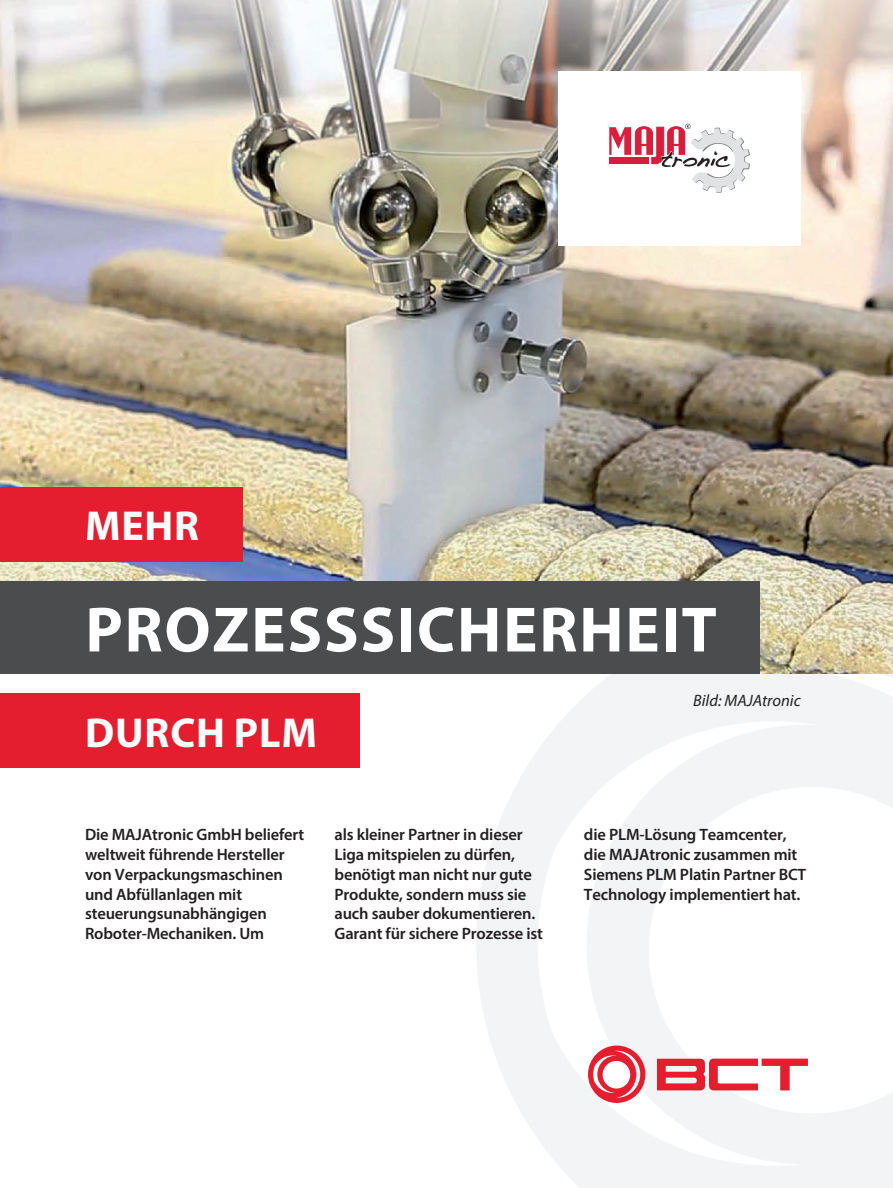
<style>
.page{position:relative;width:893px;height:1188px;background:#fff}
.page>*{position:absolute;margin:0;border:0;box-sizing:border-box;transform-origin:0 0}
.t1{font:700 64.5px "Myriad Pro";letter-spacing:.025em;color:#fff}
.t2{font:700 42px "Myriad Pro";letter-spacing:.02em;color:#fff}
.t3{font:600 16.5px/19.8px "Myriad Pro";letter-spacing:-.01em;color:#231f20}
.t4{font:italic 16.5px "Myriad Pro";color:#231f20}
</style>
<div class="page">
<svg style="left:477px;top:674px;width:416px;height:514px"></svg>
<img style="left:0;top:0;width:893px;height:674px">
<div style="left:0;top:488px;width:242px;height:74px;background:#e41d2f"></div>
<div style="left:0;top:694px;width:360px;height:74px;background:#e41d2f"></div>
<div style="left:0;top:582px;width:760px;height:92px;background:#4b4c4d"></div>
<svg style="left:588px;top:1046px;width:57px;height:57px"></svg>
<svg style="left:657px;top:1059px;width:151px;height:31px"></svg>
<div style="left:558px;top:71px;width:243px;height:174px;background:#fff"></div>
<svg style="left:609px;top:124px;width:141px;height:69px"></svg>
<h2 class="t2" style="left:85px;top:499px;width:115px">MEHR</h2>
<h1 class="t1" style="left:85px;top:588px;width:633px">PROZESSSICHERHEIT</h1>
<h2 class="t2" style="left:85px;top:705px;width:233px">DURCH PLM</h2>
<p class="t4" style="left:693px;top:691px;width:109px">Bild: MAJAtronic</p>
<p class="t3" style="left:85px;top:824px;width:221px">Die MAJAtronic GmbH beliefert weltweit führende Hersteller von Verpackungsmaschinen und Abfüllanlagen mit steuerungsunabhängigen<br>Roboter-Mechaniken. Um</p>
<p class="t3" style="left:334px;top:824px;width:210px">als kleiner Partner in dieser<br>Liga mitspielen zu dürfen, benötigt man nicht nur gute<br>Produkte, sondern muss sie auch sauber dokumentieren.<br>Garant für sichere Prozesse ist</p>
<p class="t3" style="left:584px;top:824px;width:224px">die PLM-Lösung Teamcenter, die MAJAtronic zusammen mit<br>Siemens PLM Platin Partner BCT<br>Technology implementiert hat.</p>
</div>
